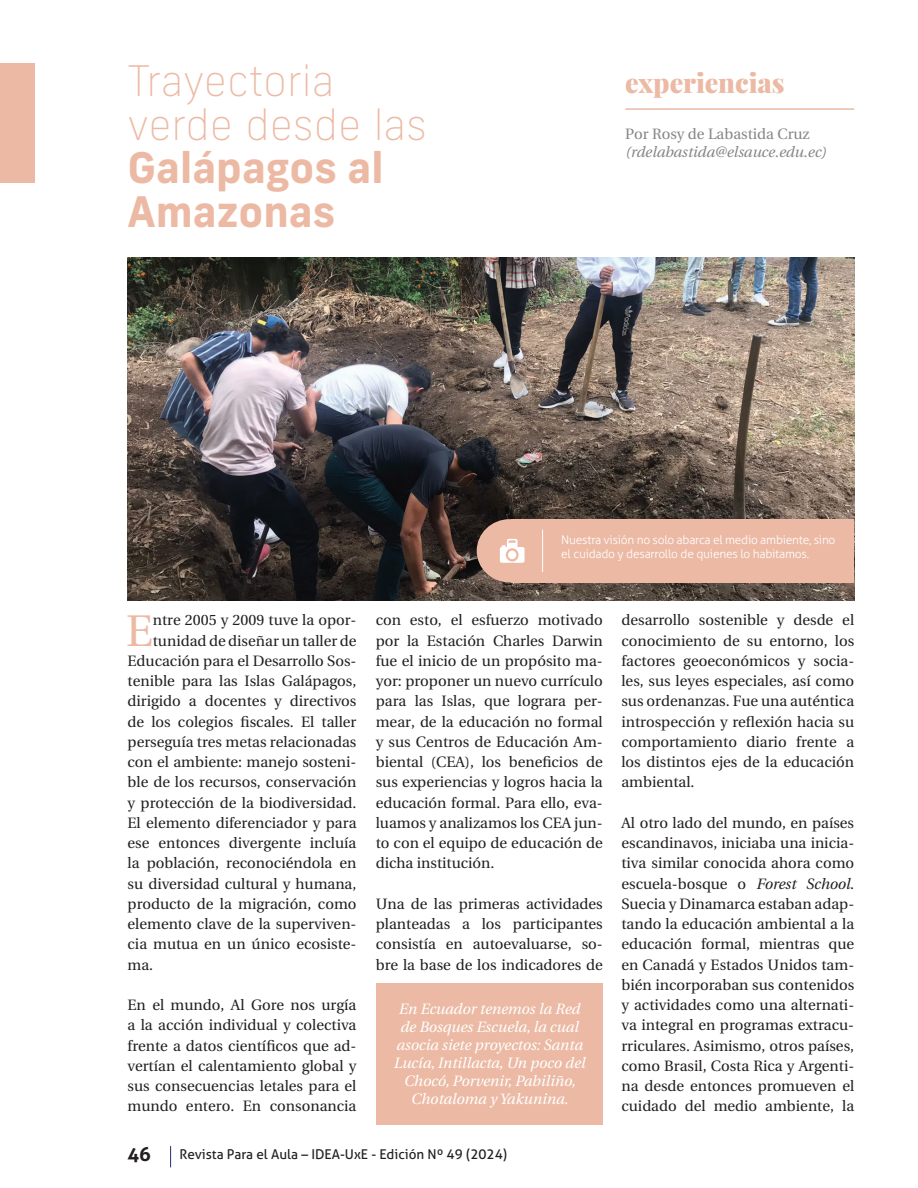
<style>
.page{position:relative;width:918px;height:1188px;background:#fff}
.page>*{position:absolute;margin:0;border:0;box-sizing:border-box;transform-origin:0 0}
.t1{font:44.25px "Linguistics Pro";color:#ecbaa4}
.t2{font:100 42px/43.5px "New Frank";color:#ecbaa4}
.t3{font:700 42px/43.5px "New Frank";color:#ecbaa4}
.t4{font:900 27px "Playfair Display";color:#ecbaa4}
.t5{font:700 19.5px "Aller";color:#231f20}
.t6{font:15px/20.2px "Linguistics Pro";color:#231f20;text-align:justify}
.t7{font:italic 15px/18px "Linguistics Pro";color:#fff;text-align:center}
.t8{font:italic 15px "Linguistics Pro";color:#868686}
.t9{font:15px "Linguistics Pro";color:#868686}
.t10{font:13.5px "Aller";color:#231f20}
.t11{font:300 12px/13.8px "Aller";letter-spacing:-.02em;color:#fff}
.s1{font-style:italic}
</style>
<div class="page">
<svg style="left:170px;top:1146px;width:1px;height:21px"></svg>
<hr style="left:625px;top:108px;width:229px;height:2px;background:#ecbaa4">
<div style="left:0;top:64px;width:34px;height:119px;background:#ecbaa4"></div>
<div style="left:376px;top:983px;width:227px;height:141px;background:#ecbaa4"></div>
<img style="left:128px;top:257px;width:726px;height:343px">
<div style="left:477px;top:519px;width:66px;height:63px;background:#ecbaa4;border-radius:50%"></div>
<div style="left:512px;top:519px;width:342px;height:63px;background:#ecbaa4"></div>
<hr style="left:542px;top:530px;width:1px;height:42px;background:#fff">
<svg style="left:500px;top:539px;width:25px;height:24px"></svg>
<div style="left:508px;top:551px;width:8px;height:8px;background:#fff;border-radius:50%"></div>
<h2 class="t2" style="left:128px;top:60px;width:301px">Trayectoria verde desde las</h2>
<h2 class="t3" style="left:128px;top:146px;width:257px">Galápagos al<br>Amazonas</h2>
<h3 class="t4" style="left:625px;top:66px;width:161px">experiencias</h3>
<p class="t9" style="left:625px;top:123px;width:186px">Por Rosy de Labastida Cruz</p>
<p class="t8" style="left:625px;top:141px;width:202px">(rdelabastida@elsauce.edu.ec)</p>
<p class="t11" style="left:561px;top:533px;width:276px">Nuestra visión no solo abarca el medio ambiente, sino el cuidado y desarrollo de quienes lo habitamos.</p>
<h1 class="t1" style="left:126px;top:597px;width:28px">E</h1>
<p class="t6" style="left:153px;top:610px;width:205px">ntre 2005 y 2009 tuve la opor-</p>
<p class="t6" style="left:376px;top:610px;width:229px">con esto, el esfuerzo motivado por la Estación Charles Darwin fue el inicio de un propósito ma&shy;yor: proponer un nuevo currículo para las Islas, que lograra per&shy;mear, de la educación no formal y sus Centros de Educación Am&shy;biental (CEA), los beneficios de sus experiencias y logros hacia la educación formal. Para ello, eva&shy;luamos y analizamos los CEA jun&shy;to con el equipo de educación de dicha institución.</p>
<p class="t6" style="left:376px;top:894px;width:229px">Una de las primeras actividades planteadas a los participantes consistía en autoevaluarse, so&shy;bre la base de los indicadores de</p>
<p class="t6" style="left:153px;top:631px;width:205px">tunidad de diseñar un taller de</p>
<p class="t6" style="left:128px;top:651px;width:230px">Educación para el Desarrollo Sos-</p>
<p class="t6" style="left:128px;top:671px;width:230px">tenible para las Islas Galápagos,</p>
<p class="t6" style="left:128px;top:691px;width:230px">dirigido a docentes y directivos</p>
<p class="t6" style="left:128px;top:712px;width:230px">de los colegios fiscales. El taller</p>
<p class="t6" style="left:128px;top:732px;width:230px">perseguía tres metas relacionadas</p>
<p class="t6" style="left:128px;top:752px;width:230px">con el ambiente: manejo sosteni-</p>
<p class="t6" style="left:128px;top:772px;width:230px">ble de los recursos, conservación</p>
<p class="t6" style="left:128px;top:793px;width:230px">y protección de la biodiversidad.</p>
<p class="t6" style="left:128px;top:813px;width:230px">El elemento diferenciador y para</p>
<p class="t6" style="left:128px;top:833px;width:230px">ese entonces divergente incluía</p>
<p class="t6" style="left:128px;top:853px;width:230px">la población, reconociéndola en</p>
<p class="t6" style="left:128px;top:874px;width:230px">su diversidad cultural y humana,</p>
<p class="t6" style="left:128px;top:894px;width:230px">producto de la migración, como</p>
<p class="t6" style="left:128px;top:914px;width:230px">elemento clave de la superviven-</p>
<p class="t6" style="left:128px;top:934px;width:230px">cia mutua en un único ecosiste-</p>
<p class="t6" style="left:128px;top:955px;width:27px">ma.</p>
<p class="t6" style="left:128px;top:995px;width:230px">En el mundo, Al Gore nos urgía a la acción individual y colectiva frente a datos científicos que ad&shy;vertían el calentamiento global y sus consecuencias letales para el mundo entero. En consonancia</p>
<p class="t7" style="left:393px;top:999px;width:193px">En Ecuador tenemos la Red de Bosques Escuela, la cual asocia siete proyectos: Santa<br>Lucía, Intillacta, Un poco del<br>Chocó, Porvenir, Pabiliño,<br>Chotaloma y Yakunina.</p>
<h3 class="t5" style="left:128px;top:1143px;width:25px">46</h3>
<p class="t10" style="left:180px;top:1147px;width:329px">Revista Para el Aula – IDEA-UxE - Edición Nº 49 (2024)</p>
<p class="t6" style="left:621px;top:610px;width:234px">desarrollo sostenible y desde el conocimiento de su entorno, los factores geoeconómicos y socia&shy;les, sus leyes especiales, así como sus ordenanzas. Fue una auténtica introspección y reflexión hacia su comportamiento diario frente a los distintos ejes de la educación ambiental.</p>
<p class="t6" style="left:621px;top:813px;width:234px">Al otro lado del mundo, en países escandinavos, iniciaba una inicia&shy;tiva similar conocida ahora como escuela-bosque o <span class="s1">Forest School</span>.<br>Suecia y Dinamarca estaban adap&shy;tando la educación ambiental a la educación formal, mientras que en Canadá y Estados Unidos tam&shy;bién incorporaban sus contenidos y actividades como una alternati&shy;va integral en programas extracu&shy;rriculares. Asimismo, otros países, como Brasil, Costa Rica y Argenti&shy;na desde entonces promueven el cuidado del medio ambiente, la</p>
</div>
